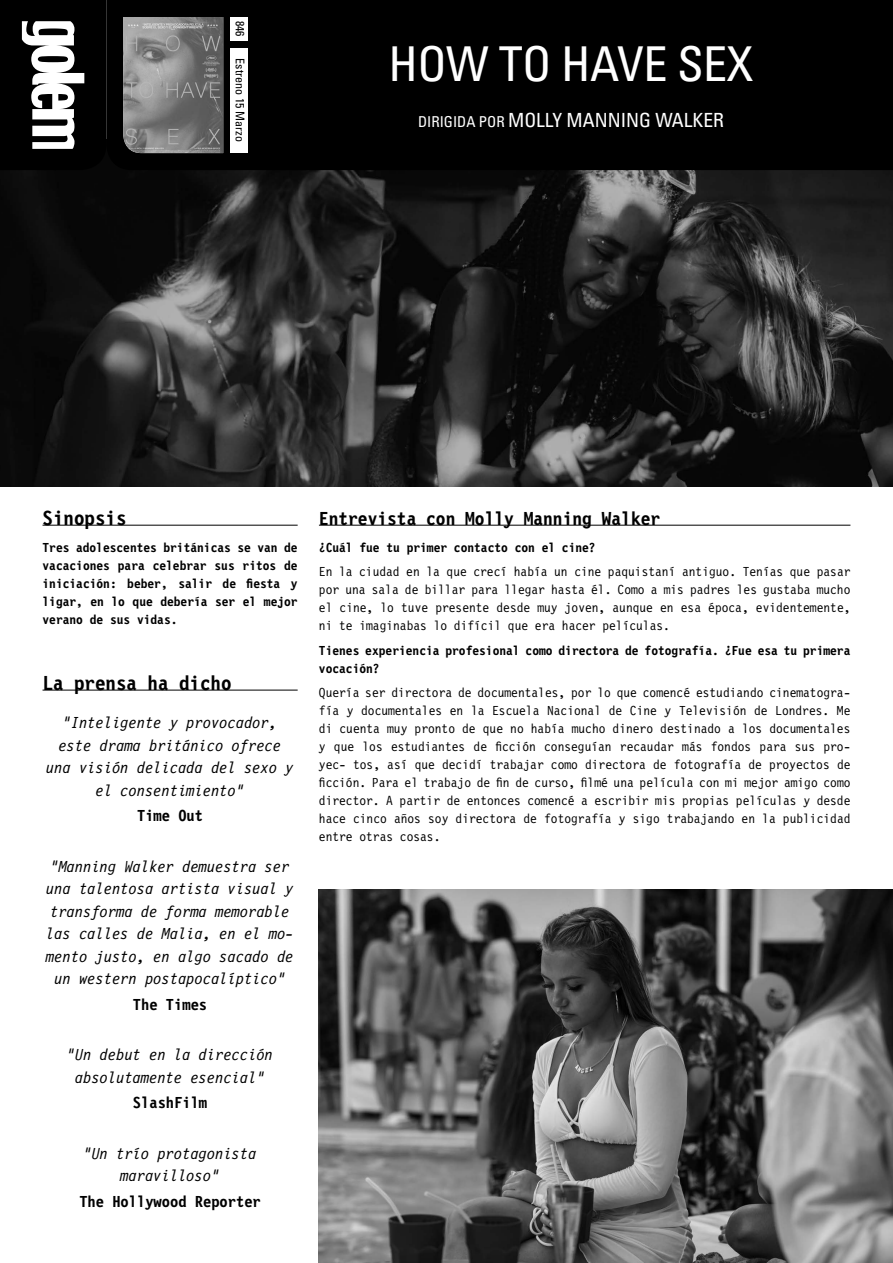
<style>
.page{position:relative;width:893px;height:1263px;background:#fff}
.page>*{position:absolute;margin:0;border:0;box-sizing:border-box;transform-origin:0 0}
.t1{font:condensed 48px "Univers";letter-spacing:-.01em;color:#fff}
.t2{font:700 21px "Letter Gothic 12 Pitch BT";color:#000}
.t3{font:700 19.5px "Letter Gothic 12 Pitch BT";color:#000}
.t4{font:condensed 19.5px "Univers";color:#fff}
.t5{font:italic 16.5px/22.5px "Letter Gothic 12 Pitch BT";color:#000;text-align:center}
.t6{font:700 16.5px "Letter Gothic 12 Pitch BT";color:#000}
.t7{font:13.5px/18px "Letter Gothic 12 Pitch BT";color:#000;text-align:justify}
.t8{font:700 13.5px/18px "Letter Gothic 12 Pitch BT";color:#000}
.t9{font:condensed 12px "Univers";color:#000}
.s1{font-size:15px}
</style>
<div class="page">
<img style="left:0;top:170px;width:893px;height:317px">
<div style="left:106px;top:0;width:787px;height:170px;background:#000"></div>
<img style="left:123px;top:17px;width:100px;height:136px">
<div style="left:231px;top:17px;width:17px;height:23px;background:#fff"></div>
<div style="left:231px;top:48px;width:17px;height:105px;background:#fff"></div>
<hr style="left:319px;top:525px;width:531px;height:1px;background:#000">
<svg style="left:0;top:0;width:106px;height:170px"></svg>
<img style="left:319px;top:890px;width:574px;height:373px">
<hr style="left:43px;top:525px;width:255px;height:1px;background:#000">
<hr style="left:43px;top:690px;width:255px;height:1px;background:#000">
<p class="t9" style="left:248px;top:21px;width:17px;rotate:90deg">846</p>
<p class="t9" style="left:248px;top:58px;width:85px;rotate:90deg">Estreno 15 Marzo</p>
<h1 class="t1" style="left:389px;top:33px;width:366px">HOW TO HAVE SEX</h1>
<h3 class="t4" style="left:418px;top:108px;width:307px"><span class="s1">DIRIGIDA POR</span> MOLLY MANNING WALKER</h3>
<h2 class="t2" style="left:43px;top:506px;width:85px">Sinopsis</h2>
<p class="t8" style="left:43px;top:539px;width:257px;text-align:justify">Tres adolescentes británicas se van de vacaciones para celebrar sus ritos de iniciación: beber, salir de fiesta y ligar, en lo que debería ser el mejor verano de sus vidas.</p>
<h2 class="t2" style="left:43px;top:672px;width:190px">La prensa ha dicho</h2>
<p class="t5" style="left:46px;top:712px;width:249px">“Inteligente y provocador, este drama británico ofrece una visión delicada del sexo y el consentimiento”</p>
<p class="t6" style="left:137px;top:806px;width:67px">Time Out</p>
<p class="t5" style="left:46px;top:855px;width:249px">“Manning Walker demuestra ser una talentosa artista visual y transforma de forma memorable las calles de Malia, en el mo&shy;mento justo, en algo sacado de un western postapocalíptico”</p>
<p class="t6" style="left:133px;top:995px;width:76px">The Times</p>
<p class="t5" style="left:67px;top:1044px;width:208px">“Un debut en la dirección absolutamente esencial”</p>
<p class="t6" style="left:133px;top:1093px;width:76px">SlashFilm</p>
<p class="t5" style="left:83px;top:1142px;width:175px">“Un trío protagonista maravilloso”</p>
<p class="t6" style="left:79px;top:1192px;width:183px">The Hollywood Reporter</p>
<h3 class="t3" style="left:319px;top:507px;width:343px">Entrevista con Molly Manning Walker</h3>
<p class="t8" style="left:319px;top:539px;width:278px">¿Cuál fue tu primer contacto con el cine?</p>
<p class="t7" style="left:319px;top:563px;width:533px">En la ciudad en la que crecí había un cine paquistaní antiguo. Tenías que pasar por una sala de billar para llegar hasta él. Como a mis padres les gustaba mucho el cine, lo tuve presente desde muy joven, aunque en esa época, evidentemente, ni te imaginabas lo difícil que era hacer películas.</p>
<p class="t8" style="left:319px;top:642px;width:533px">Tienes experiencia profesional como directora de fotografía. ¿Fue esa tu primera vocación?</p>
<p class="t7" style="left:319px;top:684px;width:533px">Quería ser directora de documentales, por lo que comencé estudiando cinematogra&shy;fía y documentales en la Escuela Nacional de Cine y Televisión de Londres. Me di cuenta muy pronto de que no había mucho dinero destinado a los documentales y que los estudiantes de ficción conseguían recaudar más fondos para sus pro&shy;yec- tos, así que decidí trabajar como directora de fotografía de proyectos de ficción. Para el trabajo de fin de curso, filmé una película con mi mejor amigo como director. A partir de entonces comencé a escribir mis propias películas y desde hace cinco años soy directora de fotografía y sigo trabajando en la publicidad entre otras cosas.</p>
</div>
